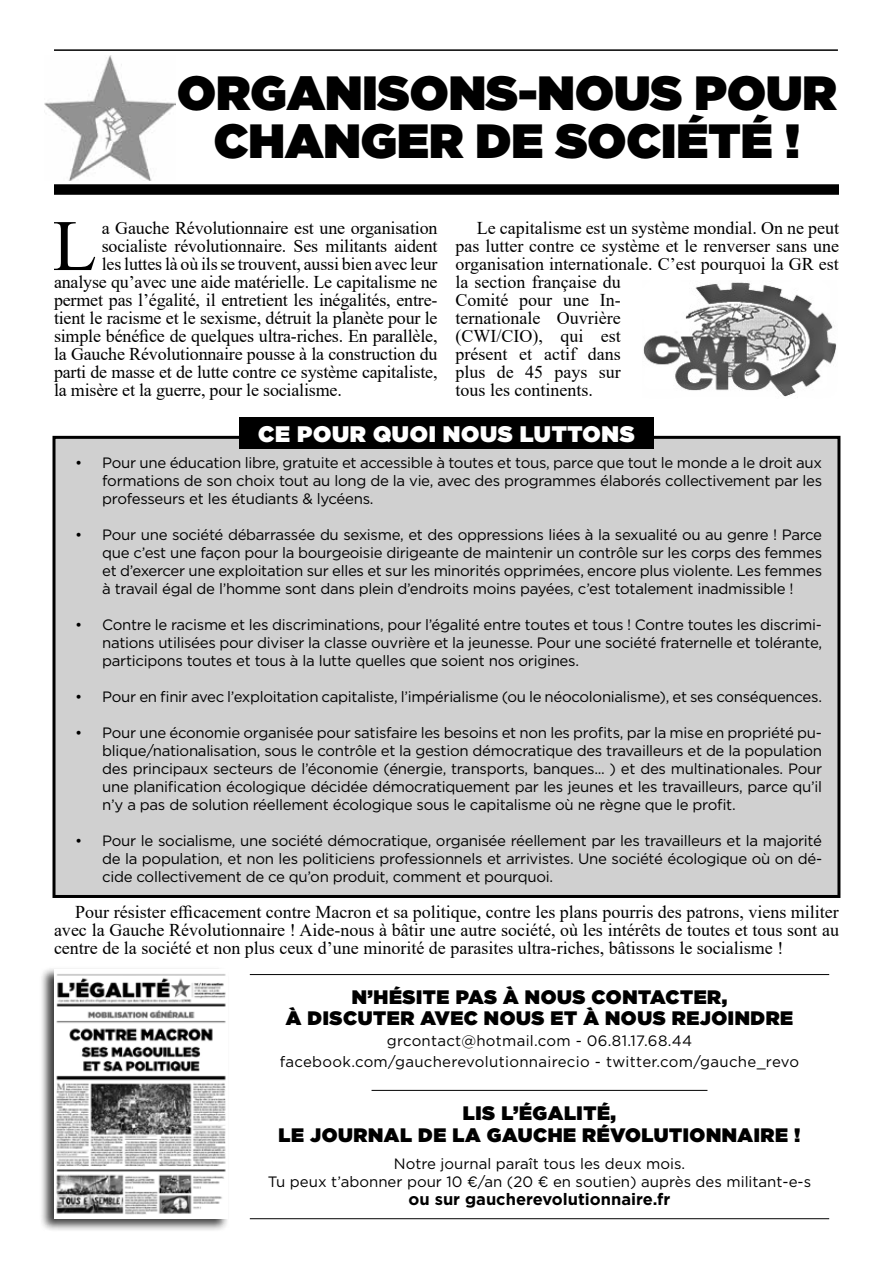
<style>
.page{position:relative;width:893px;height:1263px;background:#fff}
.page>*{position:absolute;margin:0;border:0;box-sizing:border-box;transform-origin:0 0}
.t1{font:72.3px "Times New Roman";color:#000}
.t2{font:900 48px/48px "Gotham";color:#000;text-align:center}
.t3{font:900 22.5px "Gotham";letter-spacing:.03em;color:#fff}
.t4{font:900 19.5px/21px "Gotham";letter-spacing:.03em;color:#000;text-align:center}
.t5{font:18px/18px "Times New Roman";letter-spacing:-.01em;color:#000}
.t6{font:700 16.5px "Gotham";color:#000}
.t7{font:15px/18px "Gotham";letter-spacing:-.02em;color:#000;text-align:justify}
.t8{font:15px/21px "Gotham";letter-spacing:.02em;color:#000;text-align:center}
.t9{font:15px/18px "Gotham";color:#000;text-align:center}
</style>
<div class="page">
<div style="left:54px;top:437px;width:785px;height:459px;background:#d0d0d0"></div>
<div style="left:52px;top:436px;width:788px;height:462px;border:3px solid #000"></div>
<div style="left:39px;top:967px;width:190px;height:265px;background:#000;opacity:.75"></div>
<img style="left:54px;top:969px;width:173px;height:249px">
<hr style="left:250px;top:974px;width:579px;height:1px;background:#000">
<hr style="left:372px;top:1090px;width:335px;height:1px;background:#000">
<hr style="left:250px;top:1218px;width:579px;height:1px;background:#000">
<div style="left:54px;top:184px;width:785px;height:11px;background:#000"></div>
<hr style="left:54px;top:49px;width:784px;height:2px;background:#000">
<img style="left:44px;top:55px;width:131px;height:125px">
<img style="left:643px;top:282px;width:194px;height:115px">
<div style="left:239px;top:418px;width:415px;height:31px;background:#000"></div>
<h2 class="t2" style="left:177px;top:69px;width:661px">ORGANISONS-NOUS POUR<br>CHANGER DE SOCIÉTÉ !</h2>
<h1 class="t1" style="left:53px;top:195px;width:46px">L</h1>
<p class="t5" style="left:102px;top:218px;width:337px">a Gauche Révolutionnaire est une organisation</p>
<p class="t5" style="left:102px;top:236px;width:337px">socialiste révolutionnaire. Ses militants aident</p>
<p class="t5" style="left:102px;top:254px;width:337px">les luttes là où ils se trouvent, aussi bien avec leur</p>
<p class="t5" style="left:54px;top:272px;width:385px">analyse qu’avec une aide matérielle. Le capitalisme ne</p>
<p class="t5" style="left:54px;top:290px;width:385px">permet pas l’égalité, il entretient les inégalités, entre-</p>
<p class="t5" style="left:54px;top:308px;width:385px">tient le racisme et le sexisme, détruit la planète pour le</p>
<p class="t5" style="left:54px;top:326px;width:385px">simple bénéfice de quelques ultra-riches. En parallèle,</p>
<p class="t5" style="left:54px;top:344px;width:385px">la Gauche Révolutionnaire pousse à la construction du</p>
<p class="t5" style="left:54px;top:362px;width:385px">parti de masse et de lutte contre ce système capitaliste,</p>
<p class="t5" style="left:54px;top:380px;width:289px">la misère et la guerre, pour le socialisme.</p>
<p class="t5" style="left:455px;top:218px;width:385px;text-indent:21px">Le capitalisme est un système mondial. On ne peut pas lutter contre ce système et le renverser sans une organisation internationale. C’est pourquoi la GR est la section française du<br>Comité pour une In-<br>ternationale Ouvrière<br>(CWI/CIO), qui est<br>présent et actif dans<br>plus de 45 pays sur<br>tous les continents.</p>
<h3 class="t3" style="left:258px;top:418px;width:378px">CE POUR QUOI NOUS LUTTONS</h3>
<p class="t7" style="left:102px;top:453px;width:721px;text-indent:-27px">• Pour une éducation libre, gratuite et accessible à toutes et tous, parce que tout le monde a le droit aux formations de son choix tout au long de la vie, avec des programmes élaborés collectivement par les professeurs et les étudiants &amp; lycéens.</p>
<p class="t7" style="left:102px;top:525px;width:721px;text-indent:-27px">• Pour une société débarrassée du sexisme, et des oppressions liées à la sexualité ou au genre ! Parce que c’est une façon pour la bourgeoisie dirigeante de maintenir un contrôle sur les corps des femmes et d’exercer une exploitation sur elles et sur les minorités opprimées, encore plus violente. Les femmes à travail égal de l’homme sont dans plein d’endroits moins payées, c’est totalement inadmissible !</p>
<p class="t7" style="left:102px;top:615px;width:721px;text-indent:-27px">• Contre le racisme et les discriminations, pour l’égalité entre toutes et tous ! Contre toutes les discrimi&shy;nations utilisées pour diviser la classe ouvrière et la jeunesse. Pour une société fraternelle et tolérante, participons toutes et tous à la lutte quelles que soient nos origines.</p>
<p class="t7" style="left:75px;top:687px;width:748px">• Pour en finir avec l’exploitation capitaliste, l’impérialisme (ou le néocolonialisme), et ses conséquences.</p>
<p class="t7" style="left:102px;top:723px;width:721px;text-indent:-27px">• Pour une économie organisée pour satisfaire les besoins et non les profits, par la mise en propriété pu&shy;blique/nationalisation, sous le contrôle et la gestion démocratique des travailleurs et de la population des principaux secteurs de l’économie (énergie, transports, banques... ) et des multinationales. Pour une planification écologique décidée démocratiquement par les jeunes et les travailleurs, parce qu’il n’y a pas de solution réellement écologique sous le capitalisme où ne règne que le profit.</p>
<p class="t7" style="left:102px;top:831px;width:721px;text-indent:-27px">• Pour le socialisme, une société démocratique, organisée réellement par les travailleurs et la majorité de la population, et non les politiciens professionnels et arrivistes. Une société écologique où on dé&shy;cide collectivement de ce qu’on produit, comment et pourquoi.</p>
<p class="t5" style="left:54px;top:902px;width:786px;text-align:justify;text-indent:21px">Pour résister efficacement contre Macron et sa politique, contre les plans pourris des patrons, viens militer avec la Gauche Révolutionnaire ! Aide-nous à bâtir une autre société, où les intérêts de toutes et tous sont au centre de la société et non plus ceux d’une minorité de parasites ultra-riches, bâtissons le socialisme !</p>
<h3 class="t4" style="left:286px;top:986px;width:509px">N’HÉSITE PAS À NOUS CONTACTER,<br>À DISCUTER AVEC NOUS ET À NOUS REJOINDRE</h3>
<p class="t8" style="left:280px;top:1029px;width:521px">grcontact@hotmail.com - 06.81.17.68.44 facebook.com/gaucherevolutionnairecio - twitter.com/gauche_revo</p>
<h3 class="t4" style="left:279px;top:1101px;width:523px;line-height:22.5px">LIS L’ÉGALITÉ,<br>LE JOURNAL DE LA GAUCHE RÉVOLUTIONNAIRE !</h3>
<p class="t9" style="left:268px;top:1154px;width:545px">Notre journal paraît tous les deux mois.<br>Tu peux t’abonner pour 10 €/an (20 € en soutien) auprès des militant-e-s</p>
<p class="t6" style="left:409px;top:1188px;width:263px">ou sur gaucherevolutionnaire.fr</p>
</div>
